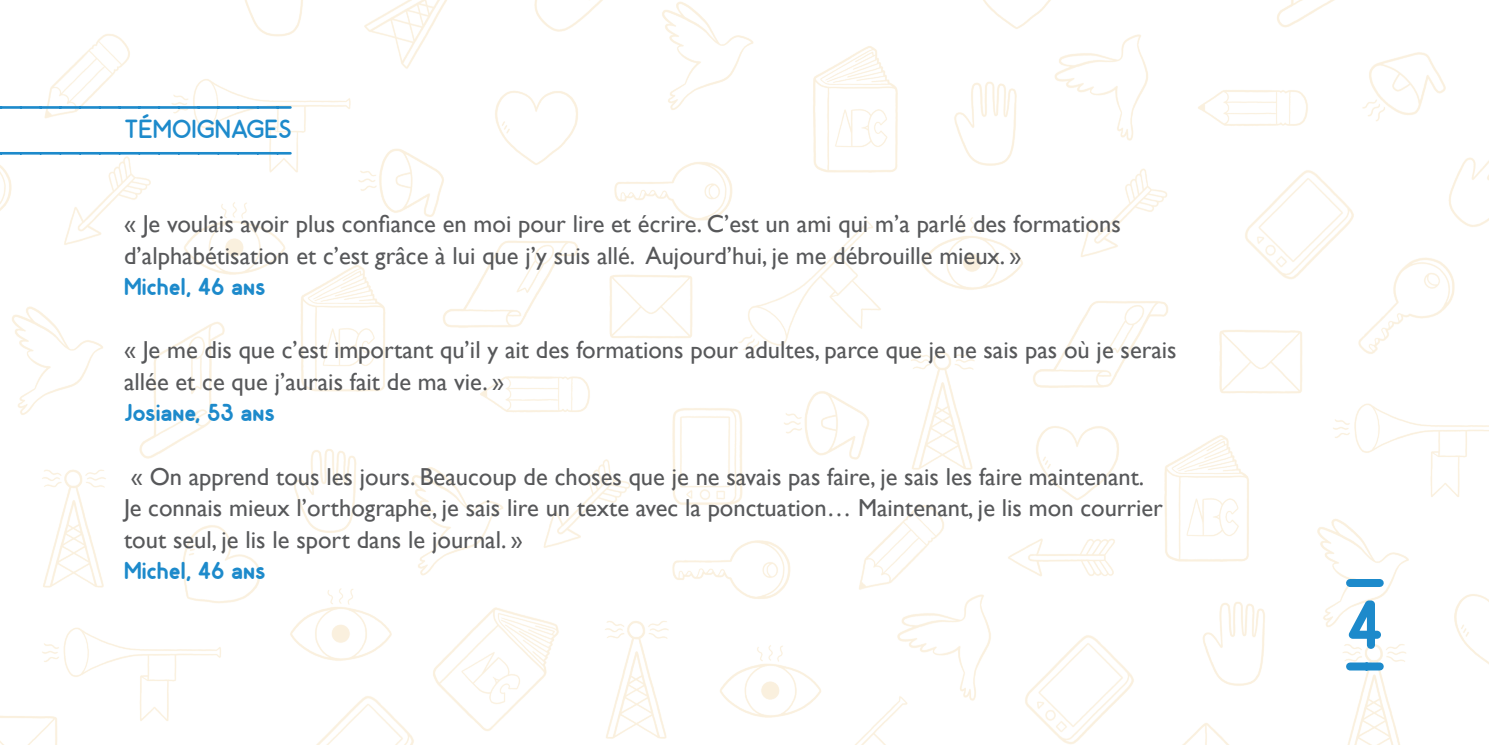
<style>
.page{position:relative;width:1489px;height:745px;background:#fff}
.page>*{position:absolute;margin:0;border:0;box-sizing:border-box;transform-origin:0 0}
.t1{font:700 69.12px "Odin";color:#1d8acb}
.t2{font:26.25px "Odin Rounded";color:#1d8acb}
.t3{font:24.5px/31.5px "Gill Sans";color:#57585a}
.t4{font:700 24.5px "Odin";color:#1d8acb}
</style>
<div class="page">
<img style="left:0;top:0;width:1488px;height:744px">
<svg style="left:0;top:106px;width:290px;height:3px"></svg>
<svg style="left:0;top:152px;width:290px;height:2px"></svg>
<svg style="left:1349px;top:578px;width:30px;height:8px"></svg>
<svg style="left:1349px;top:662px;width:30px;height:8px"></svg>
<p class="t2" style="left:124px;top:113px;width:169px">TÉMOIGNAGES</p>
<p class="t3" style="left:124px;top:208px;width:998px">« Je voulais avoir plus confiance en moi pour lire et écrire. C’est un ami qui m’a parlé des formations d’alphabétisation et c’est grâce à lui que j’y suis allé. Aujourd’hui, je me débrouille mieux. »</p>
<p class="t4" style="left:124px;top:272px;width:143px">Michel, 46 ans</p>
<p class="t3" style="left:124px;top:334px;width:1054px">« Je me dis que c’est important qu’il y ait des formations pour adultes, parce que je ne sais pas où je serais allée et ce que j’aurais fait de ma vie. »</p>
<p class="t4" style="left:124px;top:398px;width:152px">Josiane, 53 ans</p>
<p class="t3" style="left:124px;top:460px;width:1040px">« On apprend tous les jours. Beaucoup de choses que je ne savais pas faire, je sais les faire maintenant.<br>Je connais mieux l’orthographe, je sais lire un texte avec la ponctuation… Maintenant, je lis mon courrier tout seul, je lis le sport dans le journal. »</p>
<p class="t4" style="left:124px;top:556px;width:143px">Michel, 46 ans</p>
<h1 class="t1" style="left:1345px;top:584px;width:39px">4</h1>
</div>
